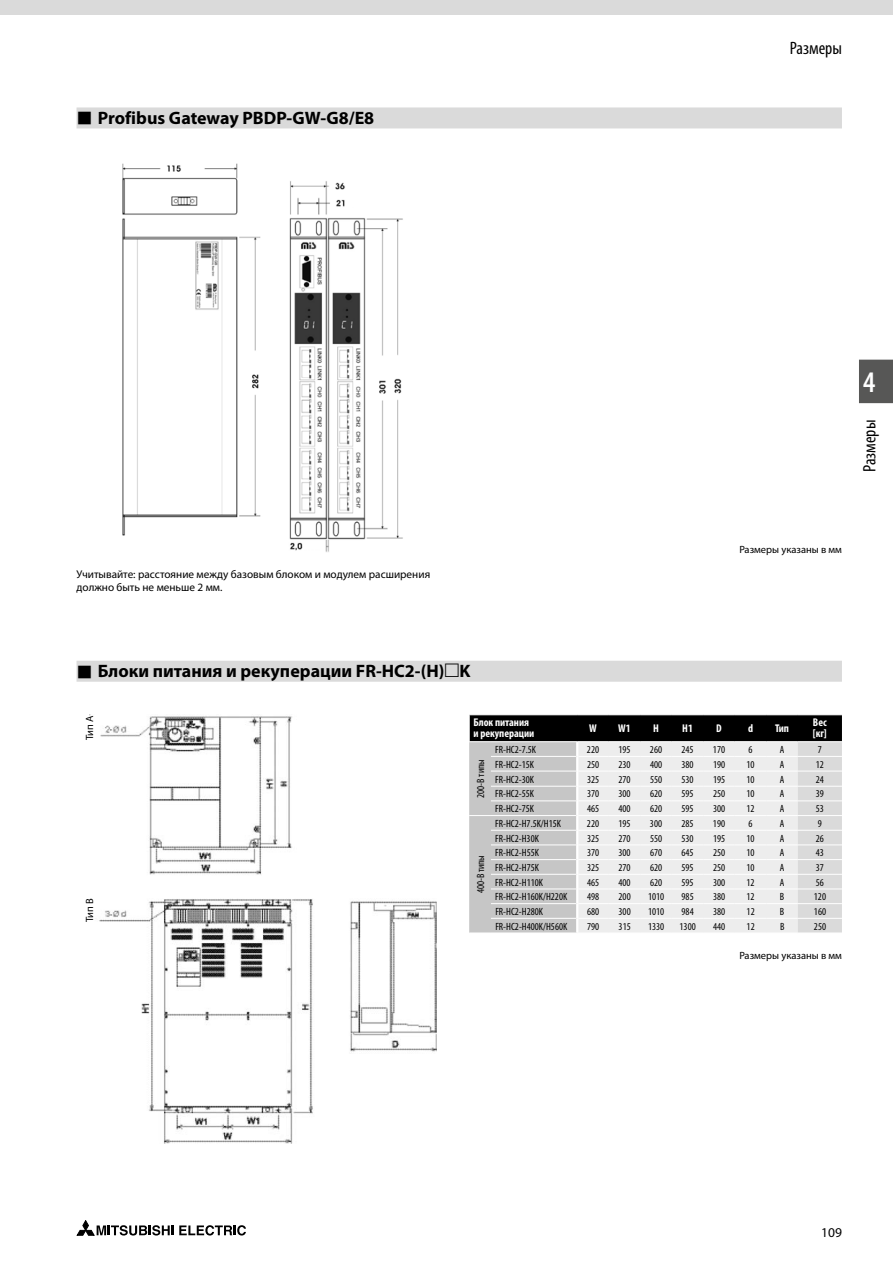
<style>
.page{position:relative;width:893px;height:1263px;background:#fff}
.page>*{position:absolute;margin:0;border:0;box-sizing:border-box;transform-origin:0 0}
.t1{font:600 condensed 30px "Myriad Pro";color:#fff}
.t2{font:700 18px "Myriad Pro";color:#000}
.t3{font:condensed 18px "Myriad Pro";color:#000}
.t4{font:13.5px "Myriad Pro";color:#000}
.t5{font:11.25px/13.5px "Myriad Pro";color:#000}
.t6{font:700 condensed 11.25px/11.2px "Myriad Pro";color:#fff}
.t7{font:condensed 10.5px "Myriad Pro";color:#000}
.t8{font:10.5px "Myriad Pro";color:#000}
.s1{font-family:"European Pi Three";font-weight:400}
</style>
<div class="page">
<div style="left:859px;top:360px;width:34px;height:43px;background:#575756"></div>
<svg style="left:77px;top:1220px;width:169px;height:15px"></svg>
<div style="left:0;top:0;width:893px;height:15px;background:#dadada"></div>
<div style="left:77px;top:107px;width:765px;height:21px;background:#dadada"></div>
<div style="left:77px;top:661px;width:765px;height:21px;background:#dadada"></div>
<img style="left:122px;top:163px;width:281px;height:389px">
<svg style="left:469px;top:714px;width:373px;height:219px;background:#c7c7c7"></svg>
<hr style="left:577px;top:714px;width:32px;height:1px;background:#fff">
<hr style="left:609px;top:714px;width:31px;height:1px;background:#fff">
<hr style="left:640px;top:714px;width:32px;height:1px;background:#fff">
<hr style="left:672px;top:714px;width:31px;height:1px;background:#fff">
<hr style="left:703px;top:714px;width:32px;height:1px;background:#fff">
<hr style="left:735px;top:714px;width:31px;height:1px;background:#fff">
<hr style="left:766px;top:714px;width:32px;height:1px;background:#fff">
<hr style="left:798px;top:714px;width:44px;height:1px;background:#fff">
<img style="left:90px;top:714px;width:347px;height:430px">
<h2 class="t2" style="left:98px;top:106px;width:278px">Profibus Gateway PBDP-GW-G8/E8</h2>
<h2 class="t3" style="left:790px;top:37px;width:54px">Размеры</h2>
<h1 class="t1" style="left:863px;top:366px;width:14px">4</h1>
<h2 class="t3" style="left:858px;top:472px;width:54px;rotate:-90deg">Размеры</h2>
<p class="t5" style="left:77px;top:567px;width:355px">Учитывайте: расстояние между базовым блоком и модулем расширения должно быть не меньше 2 мм.</p>
<h2 class="t2" style="left:98px;top:659px;width:374px">Блоки питания и рекуперации FR-HC2-(H)<span class="s1">m</span>K</h2>
<p class="t8" style="left:739px;top:543px;width:104px">Размеры указаны в мм</p>
<p class="t8" style="left:83px;top:740px;width:26px;rotate:-90deg">Тип A</p>
<p class="t8" style="left:83px;top:922px;width:25px;rotate:-90deg">Тип B</p>
<p class="t6" style="left:473px;top:717px;width:62px">Блок питания и рекуперации</p>
<p class="t6" style="left:589px;top:722px;width:9px">W</p>
<p class="t6" style="left:618px;top:722px;width:14px">W1</p>
<p class="t6" style="left:653px;top:722px;width:7px">H</p>
<p class="t6" style="left:682px;top:722px;width:12px">H1</p>
<p class="t6" style="left:716px;top:722px;width:7px">D</p>
<p class="t6" style="left:748px;top:722px;width:7px">d</p>
<p class="t6" style="left:775px;top:722px;width:15px">Тип</p>
<p class="t6" style="left:813px;top:717px;width:15px">Вес [кг]</p>
<p class="t7" style="left:474px;top:798px;width:40px;rotate:-90deg">200-В типы</p>
<p class="t7" style="left:495px;top:743px;width:42px">FR-HC2-7.5K</p>
<p class="t7" style="left:587px;top:743px;width:14px">220</p>
<p class="t7" style="left:618px;top:743px;width:14px">195</p>
<p class="t7" style="left:650px;top:743px;width:14px">260</p>
<p class="t7" style="left:681px;top:743px;width:14px">245</p>
<p class="t7" style="left:713px;top:743px;width:14px">170</p>
<p class="t7" style="left:748px;top:743px;width:6px">6</p>
<p class="t7" style="left:780px;top:743px;width:6px">A</p>
<p class="t7" style="left:818px;top:743px;width:6px">7</p>
<p class="t7" style="left:495px;top:758px;width:40px">FR-HC2-15K</p>
<p class="t7" style="left:587px;top:758px;width:14px">250</p>
<p class="t7" style="left:618px;top:758px;width:14px">230</p>
<p class="t7" style="left:650px;top:758px;width:14px">400</p>
<p class="t7" style="left:681px;top:758px;width:14px">380</p>
<p class="t7" style="left:713px;top:758px;width:14px">190</p>
<p class="t7" style="left:746px;top:758px;width:10px">10</p>
<p class="t7" style="left:780px;top:758px;width:6px">A</p>
<p class="t7" style="left:816px;top:758px;width:10px">12</p>
<p class="t7" style="left:495px;top:773px;width:40px">FR-HC2-30K</p>
<p class="t7" style="left:587px;top:773px;width:14px">325</p>
<p class="t7" style="left:618px;top:773px;width:14px">270</p>
<p class="t7" style="left:650px;top:773px;width:14px">550</p>
<p class="t7" style="left:681px;top:773px;width:14px">530</p>
<p class="t7" style="left:713px;top:773px;width:14px">195</p>
<p class="t7" style="left:746px;top:773px;width:10px">10</p>
<p class="t7" style="left:780px;top:773px;width:6px">A</p>
<p class="t7" style="left:816px;top:773px;width:10px">24</p>
<p class="t7" style="left:495px;top:788px;width:40px">FR-HC2-55K</p>
<p class="t7" style="left:587px;top:788px;width:14px">370</p>
<p class="t7" style="left:618px;top:788px;width:14px">300</p>
<p class="t7" style="left:650px;top:788px;width:14px">620</p>
<p class="t7" style="left:681px;top:788px;width:14px">595</p>
<p class="t7" style="left:713px;top:788px;width:14px">250</p>
<p class="t7" style="left:747px;top:788px;width:10px">10</p>
<p class="t7" style="left:780px;top:788px;width:6px">A</p>
<p class="t7" style="left:816px;top:788px;width:10px">39</p>
<p class="t7" style="left:495px;top:802px;width:40px">FR-HC2-75K</p>
<p class="t7" style="left:587px;top:802px;width:14px">465</p>
<p class="t7" style="left:619px;top:802px;width:14px">400</p>
<p class="t7" style="left:650px;top:802px;width:14px">620</p>
<p class="t7" style="left:682px;top:802px;width:14px">595</p>
<p class="t7" style="left:713px;top:802px;width:14px">300</p>
<p class="t7" style="left:747px;top:802px;width:10px">12</p>
<p class="t7" style="left:780px;top:802px;width:6px">A</p>
<p class="t7" style="left:816px;top:802px;width:10px">53</p>
<p class="t7" style="left:474px;top:893px;width:40px;rotate:-90deg">400-В типы</p>
<p class="t7" style="left:495px;top:817px;width:67px">FR-HC2-H7.5K/H15K</p>
<p class="t7" style="left:587px;top:817px;width:14px">220</p>
<p class="t7" style="left:618px;top:817px;width:14px">195</p>
<p class="t7" style="left:650px;top:817px;width:14px">300</p>
<p class="t7" style="left:681px;top:817px;width:14px">285</p>
<p class="t7" style="left:713px;top:817px;width:14px">190</p>
<p class="t7" style="left:748px;top:817px;width:6px">6</p>
<p class="t7" style="left:780px;top:817px;width:6px">A</p>
<p class="t7" style="left:818px;top:817px;width:6px">9</p>
<p class="t7" style="left:495px;top:832px;width:45px">FR-HC2-H30K</p>
<p class="t7" style="left:587px;top:832px;width:14px">325</p>
<p class="t7" style="left:618px;top:832px;width:14px">270</p>
<p class="t7" style="left:650px;top:832px;width:14px">550</p>
<p class="t7" style="left:681px;top:832px;width:14px">530</p>
<p class="t7" style="left:713px;top:832px;width:14px">195</p>
<p class="t7" style="left:746px;top:832px;width:10px">10</p>
<p class="t7" style="left:780px;top:832px;width:6px">A</p>
<p class="t7" style="left:816px;top:832px;width:10px">26</p>
<p class="t7" style="left:495px;top:846px;width:45px">FR-HC2-H55K</p>
<p class="t7" style="left:587px;top:846px;width:14px">370</p>
<p class="t7" style="left:618px;top:846px;width:14px">300</p>
<p class="t7" style="left:650px;top:846px;width:14px">670</p>
<p class="t7" style="left:681px;top:846px;width:14px">645</p>
<p class="t7" style="left:713px;top:846px;width:14px">250</p>
<p class="t7" style="left:746px;top:846px;width:10px">10</p>
<p class="t7" style="left:780px;top:846px;width:6px">A</p>
<p class="t7" style="left:816px;top:846px;width:10px">43</p>
<p class="t7" style="left:495px;top:861px;width:45px">FR-HC2-H75K</p>
<p class="t7" style="left:587px;top:861px;width:14px">325</p>
<p class="t7" style="left:618px;top:861px;width:14px">270</p>
<p class="t7" style="left:650px;top:861px;width:14px">620</p>
<p class="t7" style="left:681px;top:861px;width:14px">595</p>
<p class="t7" style="left:713px;top:861px;width:14px">250</p>
<p class="t7" style="left:747px;top:861px;width:10px">10</p>
<p class="t7" style="left:780px;top:861px;width:6px">A</p>
<p class="t7" style="left:816px;top:861px;width:10px">37</p>
<p class="t7" style="left:495px;top:876px;width:49px">FR-HC2-H110K</p>
<p class="t7" style="left:587px;top:876px;width:14px">465</p>
<p class="t7" style="left:619px;top:876px;width:14px">400</p>
<p class="t7" style="left:650px;top:876px;width:14px">620</p>
<p class="t7" style="left:682px;top:876px;width:14px">595</p>
<p class="t7" style="left:713px;top:876px;width:14px">300</p>
<p class="t7" style="left:747px;top:876px;width:10px">12</p>
<p class="t7" style="left:780px;top:876px;width:6px">A</p>
<p class="t7" style="left:816px;top:876px;width:10px">56</p>
<p class="t7" style="left:495px;top:890px;width:73px">FR-HC2-H160K/H220K</p>
<p class="t7" style="left:587px;top:890px;width:14px">498</p>
<p class="t7" style="left:619px;top:890px;width:14px">200</p>
<p class="t7" style="left:648px;top:890px;width:18px">1010</p>
<p class="t7" style="left:682px;top:890px;width:14px">985</p>
<p class="t7" style="left:713px;top:890px;width:14px">380</p>
<p class="t7" style="left:747px;top:890px;width:10px">12</p>
<p class="t7" style="left:780px;top:890px;width:6px">B</p>
<p class="t7" style="left:814px;top:890px;width:14px">120</p>
<p class="t7" style="left:495px;top:905px;width:49px">FR-HC2-H280K</p>
<p class="t7" style="left:587px;top:905px;width:14px">680</p>
<p class="t7" style="left:619px;top:905px;width:14px">300</p>
<p class="t7" style="left:648px;top:905px;width:18px">1010</p>
<p class="t7" style="left:682px;top:905px;width:14px">984</p>
<p class="t7" style="left:713px;top:905px;width:14px">380</p>
<p class="t7" style="left:747px;top:905px;width:10px">12</p>
<p class="t7" style="left:780px;top:905px;width:6px">B</p>
<p class="t7" style="left:814px;top:905px;width:14px">160</p>
<p class="t7" style="left:495px;top:920px;width:73px">FR-HC2-H400K/H560K</p>
<p class="t7" style="left:587px;top:920px;width:14px">790</p>
<p class="t7" style="left:619px;top:920px;width:14px">315</p>
<p class="t7" style="left:648px;top:920px;width:18px">1330</p>
<p class="t7" style="left:680px;top:920px;width:18px">1300</p>
<p class="t7" style="left:713px;top:920px;width:14px">440</p>
<p class="t7" style="left:747px;top:920px;width:10px">12</p>
<p class="t7" style="left:780px;top:920px;width:6px">B</p>
<p class="t7" style="left:814px;top:920px;width:14px">250</p>
<p class="t8" style="left:739px;top:949px;width:104px">Размеры указаны в мм</p>
<p class="t4" style="left:821px;top:1224px;width:22px">109</p>
</div>
